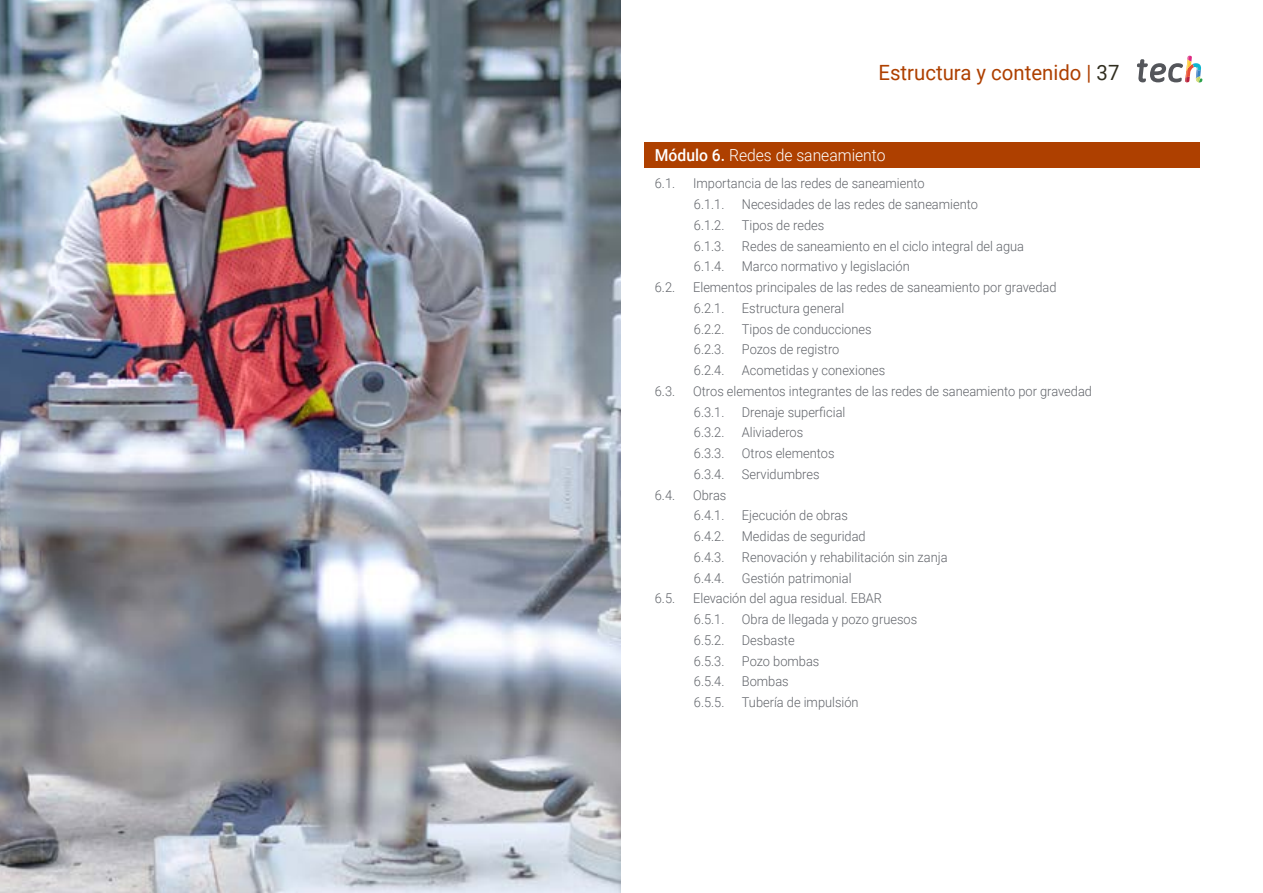
<style>
.page{position:relative;width:1263px;height:893px;background:#fff}
.page>*{position:absolute;margin:0;border:0;box-sizing:border-box;transform-origin:0 0}
.t1{font:21px "Roboto";color:#ae4000}
.t2{font:300 16.5px "Roboto";color:#fff;scale:.95 1}
.t3{font:300 13.5px/20.7px "Roboto";color:#61646a;scale:.95 1}
.s1{color:#312e20}
.s2{font-weight:500}
</style>
<div class="page">
<svg style="left:1137px;top:56px;width:65px;height:27px"></svg>
<div style="left:644px;top:142px;width:555px;height:25px;background:#ae4000"></div>
<img style="left:0;top:0;width:621px;height:893px">
<h1 class="t1" style="left:878px;top:57px;width:242px">Estructura y contenido | <span class="s1">37</span></h1>
<p class="t2" style="left:655px;top:144px;width:244px"><span class="s2">Módulo 6.</span> Redes de saneamiento</p>
<p class="t3" style="left:655px;top:173px;width:23px">6.1.</p>
<p class="t3" style="left:693px;top:173px;width:245px">Importancia de las redes de saneamiento<br>6.1.1.</p>
<p class="t3" style="left:742px;top:193px;width:250px">Necesidades de las redes de saneamiento</p>
<p class="t3" style="left:694px;top:214px;width:34px">6.1.2.</p>
<p class="t3" style="left:742px;top:214px;width:88px">Tipos de redes</p>
<p class="t3" style="left:694px;top:235px;width:34px">6.1.3.</p>
<p class="t3" style="left:742px;top:235px;width:299px">Redes de saneamiento en el ciclo integral del agua</p>
<p class="t3" style="left:694px;top:256px;width:34px">6.1.4.</p>
<p class="t3" style="left:742px;top:256px;width:178px">Marco normativo y legislación</p>
<p class="t3" style="left:655px;top:276px;width:23px">6.2.</p>
<p class="t3" style="left:693px;top:276px;width:384px">Elementos principales de las redes de saneamiento por gravedad<br>6.2.1.</p>
<p class="t3" style="left:742px;top:297px;width:109px">Estructura general</p>
<p class="t3" style="left:694px;top:318px;width:34px">6.2.2.</p>
<p class="t3" style="left:742px;top:318px;width:138px">Tipos de conducciones</p>
<p class="t3" style="left:694px;top:339px;width:34px">6.2.3.</p>
<p class="t3" style="left:742px;top:339px;width:104px">Pozos de registro</p>
<p class="t3" style="left:694px;top:359px;width:34px">6.2.4.</p>
<p class="t3" style="left:742px;top:359px;width:153px">Acometidas y conexiones</p>
<p class="t3" style="left:655px;top:380px;width:23px">6.3.</p>
<p class="t3" style="left:693px;top:380px;width:421px">Otros elementos integrantes de las redes de saneamiento por gravedad<br>6.3.1.</p>
<p class="t3" style="left:742px;top:401px;width:110px">Drenaje superficial</p>
<p class="t3" style="left:694px;top:422px;width:34px">6.3.2.</p>
<p class="t3" style="left:742px;top:422px;width:66px">Aliviaderos</p>
<p class="t3" style="left:694px;top:442px;width:34px">6.3.3.</p>
<p class="t3" style="left:742px;top:442px;width:99px">Otros elementos</p>
<p class="t3" style="left:694px;top:463px;width:34px">6.3.4.</p>
<p class="t3" style="left:742px;top:463px;width:83px">Servidumbres</p>
<p class="t3" style="left:655px;top:484px;width:23px">6.4.</p>
<p class="t3" style="left:693px;top:484px;width:36px">Obras<br>6.4.1.</p>
<p class="t3" style="left:742px;top:505px;width:113px">Ejecución de obras</p>
<p class="t3" style="left:694px;top:525px;width:34px">6.4.2.</p>
<p class="t3" style="left:742px;top:525px;width:132px">Medidas de seguridad</p>
<p class="t3" style="left:694px;top:546px;width:34px">6.4.3.</p>
<p class="t3" style="left:742px;top:546px;width:218px">Renovación y rehabilitación sin zanja</p>
<p class="t3" style="left:694px;top:567px;width:34px">6.4.4.</p>
<p class="t3" style="left:742px;top:567px;width:117px">Gestión patrimonial</p>
<p class="t3" style="left:655px;top:588px;width:23px">6.5.</p>
<p class="t3" style="left:693px;top:588px;width:200px">Elevación del agua residual. EBAR<br>6.5.1.</p>
<p class="t3" style="left:742px;top:608px;width:186px">Obra de llegada y pozo gruesos</p>
<p class="t3" style="left:694px;top:629px;width:34px">6.5.2.</p>
<p class="t3" style="left:742px;top:629px;width:57px">Desbaste</p>
<p class="t3" style="left:694px;top:650px;width:34px">6.5.3.</p>
<p class="t3" style="left:742px;top:650px;width:83px">Pozo bombas</p>
<p class="t3" style="left:694px;top:671px;width:34px">6.5.4.</p>
<p class="t3" style="left:742px;top:671px;width:51px">Bombas</p>
<p class="t3" style="left:694px;top:691px;width:34px">6.5.5.</p>
<p class="t3" style="left:742px;top:691px;width:124px">Tubería de impulsión</p>
</div>
